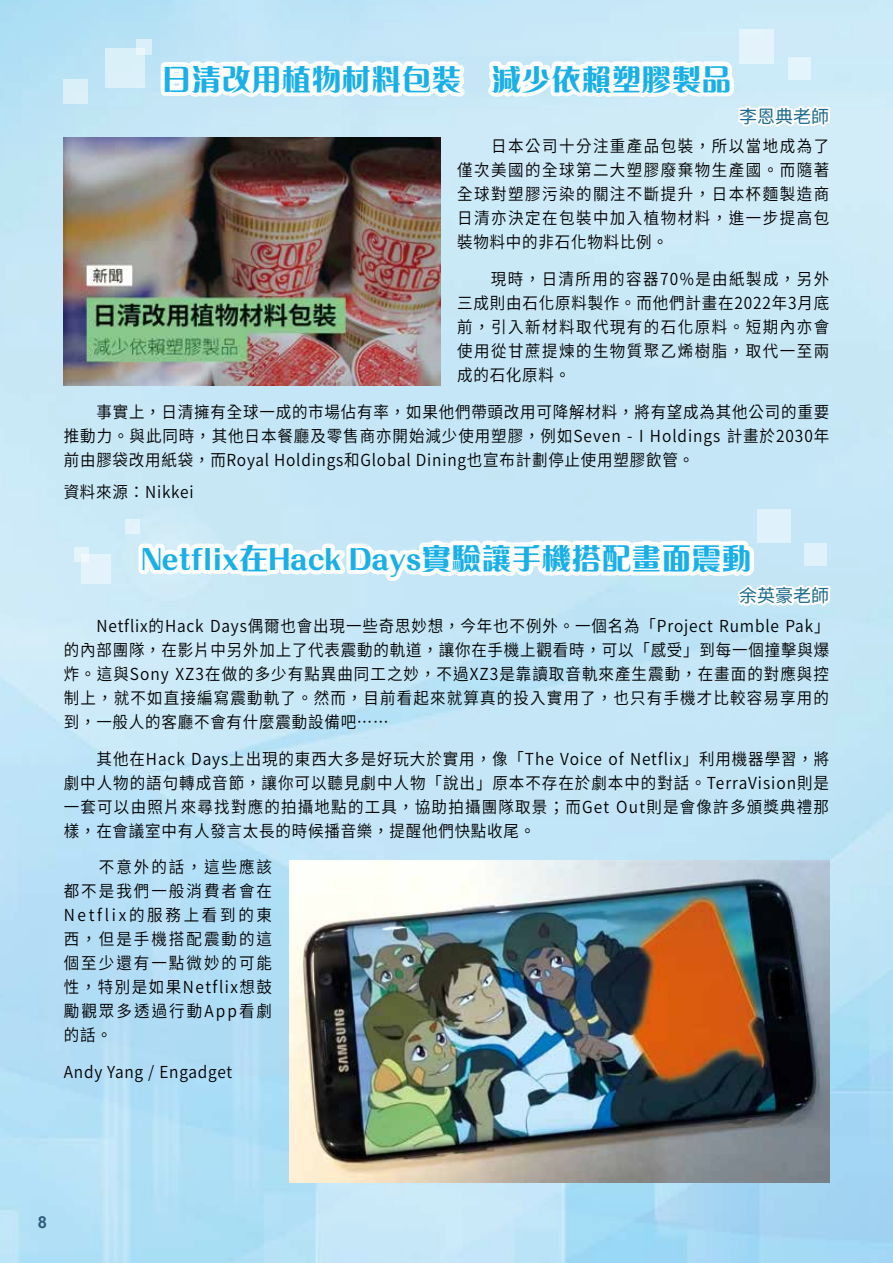
<style>
.page{position:relative;width:893px;height:1263px;background:#fff}
.page>*{position:absolute;margin:0;border:0;box-sizing:border-box;transform-origin:0 0}
.t1{font:800 30px "M Ellan HK";color:#19b0e8}
.t2{font:18px "Noto Sans CJ Ktc";color:#1a698e}
.t3{font:600 16.5px/24px "Noto Sans CJ Ktc";letter-spacing:.075em;color:#000;text-align:justify;scale:.94 1}
.t4{font:600 16.5px "Noto Sans CJ Ktc";letter-spacing:.05em;color:#000;scale:.94 1}
.t5{font:700 16.5px "Arial";color:#2d5d7b}
</style>
<div class="page">
<img style="left:0;top:0;width:893px;height:1263px">
<img style="left:64px;top:138px;width:376px;height:247px">
<img style="left:289px;top:860px;width:540px;height:322px">
<svg style="left:156px;top:32px;width:315px;height:93px"></svg>
<svg style="left:483px;top:0;width:350px;height:229px"></svg>
<svg style="left:134px;top:487px;width:699px;height:155px"></svg>
<div style="left:739px;top:29px;width:35px;height:35px;background:#e4f3fb"></div>
<div style="left:64px;top:79px;width:24px;height:24px;background:#daf0f9"></div>
<div style="left:105px;top:48px;width:39px;height:40px;background:#daf0f9"></div>
<div style="left:82px;top:554px;width:29px;height:29px;background:#e4f3fb"></div>
<svg style="left:74px;top:547px;width:15px;height:14px"></svg>
<div style="left:125px;top:519px;width:14px;height:15px;background:#e3f2fa"></div>
<svg style="left:136px;top:39px;width:16px;height:15px"></svg>
<div style="left:788px;top:57px;width:22px;height:22px;background:#e3f4fb"></div>
<div style="left:804px;top:543px;width:22px;height:22px;background:#dff1fa"></div>
<div style="left:757px;top:509px;width:34px;height:34px;background:#dff1fa"></div>
<h1 class="t1" style="left:161px;top:58px;width:572px">日清改用植物材料包裝 減少依賴塑膠製品</h1>
<p class="t2" style="left:739px;top:106px;width:91px">李恩典老師</p>
<p class="t3" style="left:457px;top:135px;width:397px;text-indent:34px">日本公司十分注重產品包裝，所以當地成為了僅次美國的全球第二大塑膠廢棄物生產國。而隨著全球對塑膠污染的關注不斷提升，日本杯麵製造商日清亦決定在包裝中加入植物材料，進一步提高包裝物料中的非石化物料比例。</p>
<p class="t3" style="left:457px;top:268px;width:397px;text-indent:34px">現時，日清所用的容器70%是由紙製成，另外三成則由石化原料製作。而他們計畫在2022年3月底前，引入新材料取代現有的石化原料。短期內亦會使用從甘蔗提煉的生物質聚乙烯樹脂，取代一至兩成的石化原料。</p>
<p class="t3" style="left:64px;top:400px;width:816px;text-indent:33px">事實上，日清擁有全球一成的市場佔有率，如果他們帶頭改用可降解材料，將有望成為其他公司的重要推動力。與此同時，其他日本餐廳及零售商亦開始減少使用塑膠，例如Seven - I Holdings 計畫於2030年前由膠袋改用紙袋，而Royal Holdings和Global Dining也宣布計劃停止使用塑膠飲管。</p>
<p class="t4" style="left:64px;top:483px;width:140px">資料來源：Nikkei</p>
<h1 class="t1" style="left:141px;top:537px;width:612px">Netflix在Hack Days實驗讓手機搭配畫面震動</h1>
<p class="t2" style="left:739px;top:585px;width:91px">余英豪老師</p>
<p class="t3" style="left:64px;top:614px;width:816px;text-indent:33px">Netflix的Hack Days偶爾也會出現一些奇思妙想，今年也不例外。一個名為「Project Rumble Pak」的內部團隊，在影片中另外加上了代表震動的軌道，讓你在手機上觀看時，可以「感受」到每一個撞擊與爆炸。這與Sony XZ3在做的多少有點異曲同工之妙，不過XZ3是靠讀取音軌來產生震動，在畫面的對應與控制上，就不如直接編寫震動軌了。然而，目前看起來就算真的投入實用了，也只有手機才比較容易享用的到，一般人的客廳不會有什麼震動設備吧……</p>
<p class="t3" style="left:64px;top:747px;width:816px;text-indent:33px">其他在Hack Days上出現的東西大多是好玩大於實用，像「The Voice of Netflix」利用機器學習，將劇中人物的語句轉成音節，讓你可以聽見劇中人物「說出」原本不存在於劇本中的對話。TerraVision則是一套可以由照片來尋找對應的拍攝地點的工具，協助拍攝團隊取景；而Get Out則是會像許多頒獎典禮那樣，在會議室中有人發言太長的時候播音樂，提醒他們快點收尾。</p>
<p class="t3" style="left:64px;top:856px;width:223px;text-indent:35px">不意外的話，這些應該都不是我們一般消費者會在Netflix的服務上看到的東西，但是手機搭配震動的這個至少還有一點微妙的可能性，特別是如果Netflix想鼓勵觀眾多透過行動App看劇的話。</p>
<p class="t4" style="left:64px;top:1063px;width:181px">Andy Yang / Engadget</p>
<p class="t5" style="left:38px;top:1210px;width:11px">8</p>
</div>
